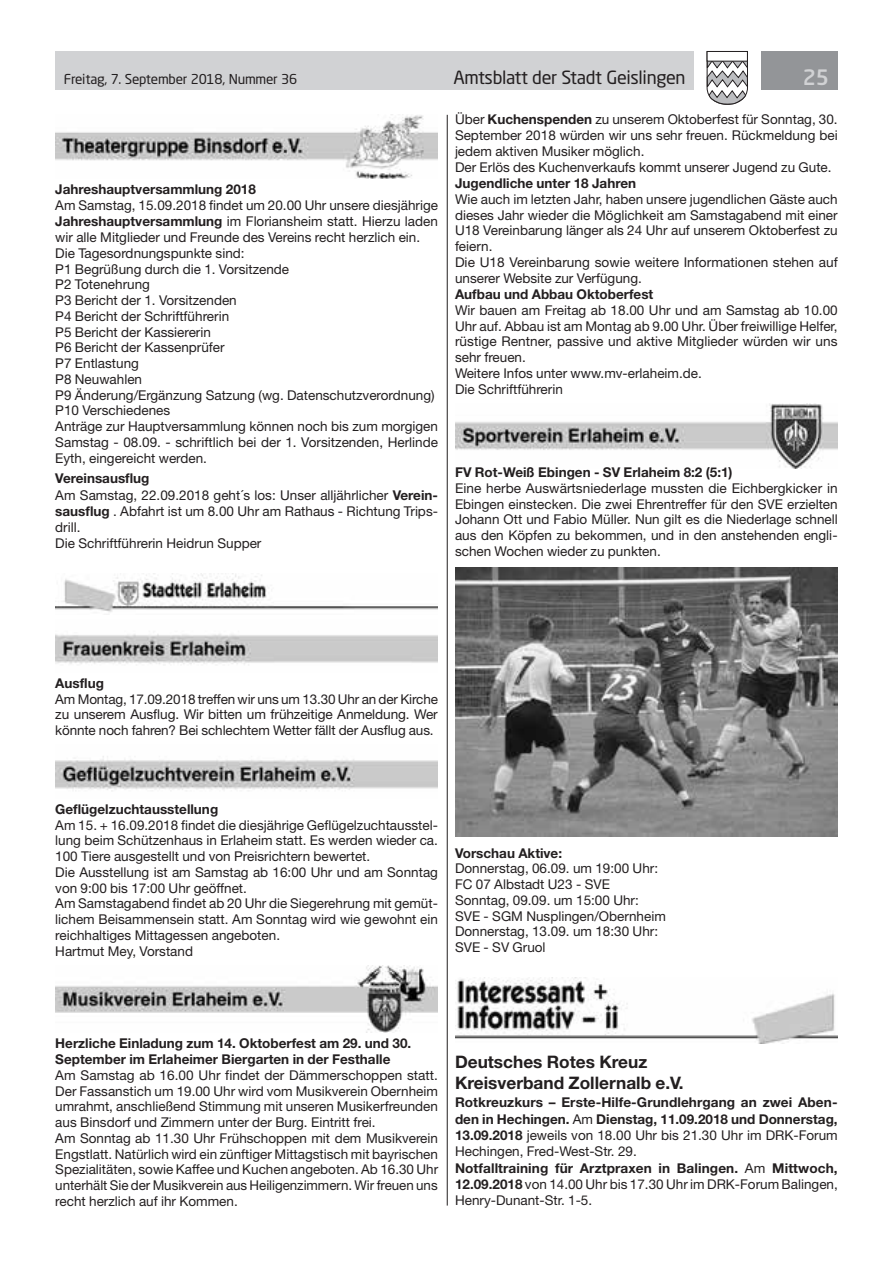
<style>
.page{position:relative;width:893px;height:1263px;background:#fff}
.page>*{position:absolute;margin:0;border:0;box-sizing:border-box;transform-origin:0 0}
.t1{font:500 21px "Neo Sans Std";color:#d1d2d4}
.t2{font:18px "Neo Sans Std";letter-spacing:-.02em;color:#231f20}
.t3{font:700 17.25px/20.5px "Helvetica Neue LT Std";color:#231f20}
.t4{font:13.5px/15.8px "Helvetica Neue LT Std";color:#231f20}
.t5{font:700 13.5px/16.2px "Helvetica Neue LT Std";color:#231f20}
.t6{font:13.5px "Neo Sans Std";letter-spacing:-.015em;color:#231f20}
.s1{font-weight:700}
.s2{font-weight:400}
</style>
<div class="page">
<div style="left:55px;top:51px;width:639px;height:38px;background:#d1d2d4"></div>
<div style="left:761px;top:51px;width:77px;height:38px;background:#939598"></div>
<svg style="left:706px;top:51px;width:42px;height:54px"></svg>
<div style="left:707px;top:51px;width:41px;height:10px;background:#fff;border:1px solid #231f20"></div>
<hr style="left:447px;top:115px;width:1px;height:1090px;background:#231f20">
<img style="left:55px;top:115px;width:383px;height:63px">
<img style="left:55px;top:573px;width:383px;height:39px">
<img style="left:55px;top:634px;width:383px;height:31px">
<img style="left:55px;top:756px;width:383px;height:35px">
<img style="left:55px;top:965px;width:383px;height:67px">
<img style="left:455px;top:403px;width:383px;height:65px">
<img style="left:455px;top:568px;width:383px;height:269px">
<img style="left:455px;top:977px;width:383px;height:66px">
<p class="t6" style="left:64px;top:71px;width:235px">Freitag, 7. September 2018, Nummer 36</p>
<h2 class="t2" style="left:453px;top:66px;width:234px">Amtsblatt der Stadt Geislingen</h2>
<h1 class="t1" style="left:803px;top:64px;width:28px">25</h1>
<p class="t5" style="left:55px;top:181px;width:202px">Jahreshauptversammlung 2018</p>
<p class="t4" style="left:55px;top:197px;width:384px">Am Samstag, 15.09.2018 findet um 20.00 Uhr unsere diesjährige <span class="s1">Jahreshauptversammlung</span> im Floriansheim statt. Hierzu laden wir alle Mitglieder und Freunde des Vereins recht herzlich ein.<br>Die Tagesordnungspunkte sind:<br>P1 Begrüßung durch die 1. Vorsitzende<br>P2 Totenehrung<br>P3 Bericht der 1. Vorsitzenden<br>P4 Bericht der Schriftführerin<br>P5 Bericht der Kassiererin<br>P6 Bericht der Kassenprüfer<br>P7 Entlastung<br>P8 Neuwahlen<br>P9 Änderung/Ergänzung Satzung (wg. Datenschutzverordnung)<br>P10 Verschiedenes<br>Anträge zur Hauptversammlung können noch bis zum morgigen Samstag - 08.09. - schriftlich bei der 1. Vorsitzenden, Herlinde Eyth, eingereicht werden.</p>
<p class="t4" style="left:55px;top:470px;width:384px;line-height:16.2px"><span class="s1">Vereinsausflug<br></span>Am Samstag, 22.09.2018 geht´s los: Unser alljährlicher <span class="s1">Verein&shy;sausflug</span> . Abfahrt ist um 8.00 Uhr am Rathaus - Richtung Trips&shy;drill.<br>Die Schriftführerin Heidrun Supper</p>
<p class="t4" style="left:455px;top:112px;width:384px">Über <span class="s1">Kuchenspenden</span> zu unserem Oktoberfest für Sonntag, 30.<br>September 2018 würden wir uns sehr freuen. Rückmeldung bei jedem aktiven Musiker möglich.<br>Der Erlös des Kuchenverkaufs kommt unserer Jugend zu Gute.</p>
<p class="t5" style="left:455px;top:175px;width:183px">Jugendliche unter 18 Jahren</p>
<p class="t4" style="left:455px;top:191px;width:384px">Wie auch im letzten Jahr, haben unsere jugendlichen Gäste auch dieses Jahr wieder die Möglichkeit am Samstagabend mit einer U18 Vereinbarung länger als 24 Uhr auf unserem Oktoberfest zu feiern.<br>Die U18 Vereinbarung sowie weitere Informationen stehen auf unserer Website zur Verfügung.</p>
<p class="t5" style="left:455px;top:286px;width:200px">Aufbau und Abbau Oktoberfest</p>
<p class="t4" style="left:455px;top:302px;width:384px">Wir bauen am Freitag ab 18.00 Uhr und am Samstag ab 10.00<br>Uhr auf. Abbau ist am Montag ab 9.00 Uhr. Über freiwillige Helfer, rüstige Rentner, passive und aktive Mitglieder würden wir uns sehr freuen.<br>Weitere Infos unter www.mv-erlaheim.de.<br>Die Schriftführerin</p>
<p class="t5" style="left:455px;top:464px;width:279px">FV Rot-Weiß Ebingen - SV Erlaheim 8:2 (5:1)</p>
<p class="t4" style="left:455px;top:480px;width:384px;text-align:justify">Eine herbe Auswärtsniederlage mussten die Eichbergkicker in Ebingen einstecken. Die zwei Ehrentreffer für den SVE erzielten Johann Ott und Fabio Müller. Nun gilt es die Niederlage schnell aus den Köpfen zu bekommen, und in den anstehenden engli&shy;schen Wochen wieder zu punkten.</p>
<p class="t5" style="left:55px;top:675px;width:50px">Ausflug</p>
<p class="t4" style="left:55px;top:691px;width:384px;text-align:justify">Am Montag, 17.09.2018 treffen wir uns um 13.30 Uhr an der Kirche zu unserem Ausflug. Wir bitten um frühzeitige Anmeldung. Wer könnte noch fahren? Bei schlechtem Wetter fällt der Ausflug aus.</p>
<p class="t5" style="left:55px;top:801px;width:164px">Geflügelzuchtausstellung</p>
<p class="t4" style="left:55px;top:817px;width:384px">Am 15. + 16.09.2018 findet die diesjährige Geflügelzuchtausstel&shy;lung beim Schützenhaus in Erlaheim statt. Es werden wieder ca.<br>100 Tiere ausgestellt und von Preisrichtern bewertet.<br>Die Ausstellung ist am Samstag ab 16:00 Uhr und am Sonntag von 9:00 bis 17:00 Uhr geöffnet.<br>Am Samstagabend findet ab 20 Uhr die Siegerehrung mit gemüt&shy;lichem Beisammensein statt. Am Sonntag wird wie gewohnt ein reichhaltiges Mittagessen angeboten.<br>Hartmut Mey, Vorstand</p>
<p class="t5" style="left:455px;top:844px;width:109px">Vorschau Aktive:</p>
<p class="t4" style="left:455px;top:860px;width:212px">Donnerstag, 06.09. um 19:00 Uhr:<br>FC 07 Albstadt U23 - SVE<br>Sonntag, 09.09. um 15:00 Uhr:<br>SVE - SGM Nusplingen/Obernheim<br>Donnerstag, 13.09. um 18:30 Uhr:<br>SVE - SV Gruol</p>
<p class="t5" style="left:55px;top:1035px;width:357px;line-height:15.8px">Herzliche Einladung zum 14. Oktoberfest am 29. und 30.<br>September im Erlaheimer Biergarten in der Festhalle</p>
<p class="t4" style="left:55px;top:1067px;width:384px">Am Samstag ab 16.00 Uhr findet der Dämmerschoppen statt.<br>Der Fassanstich um 19.00 Uhr wird vom Musikverein Obernheim umrahmt, anschließend Stimmung mit unseren Musikerfreunden aus Binsdorf und Zimmern unter der Burg. Eintritt frei.<br>Am Sonntag ab 11.30 Uhr Frühschoppen mit dem Musikverein Engstlatt. Natürlich wird ein zünftiger Mittagstisch mit bayrischen Spezialitäten, sowie Kaffee und Kuchen angeboten. Ab 16.30 Uhr unterhält Sie der Musikverein aus Heiligenzimmern. Wir freuen uns recht herzlich auf ihr Kommen.</p>
<p class="t3" style="left:455px;top:1051px;width:230px">Deutsches Rotes Kreuz<br>Kreisverband Zollernalb e.V.</p>
<p class="t5" style="left:455px;top:1094px;width:384px">Rotkreuzkurs – Erste-Hilfe-Grundlehrgang an zwei Aben&shy;den in Hechingen. <span class="s2">Am</span> Dienstag, 11.09.2018 und Donnerstag, 13.09.2018 <span class="s2">jeweils von 18.00 Uhr bis 21.30 Uhr im DRK-Forum Hechingen, Fred-West-Str. 29.<br></span>Notfalltraining für Arztpraxen in Balingen. <span class="s2">Am</span> Mittwoch, 12.09.2018 <span class="s2">von 14.00 Uhr bis 17.30 Uhr im DRK-Forum Balingen, Henry-Dunant-Str. 1-5.</span></p>
</div>
